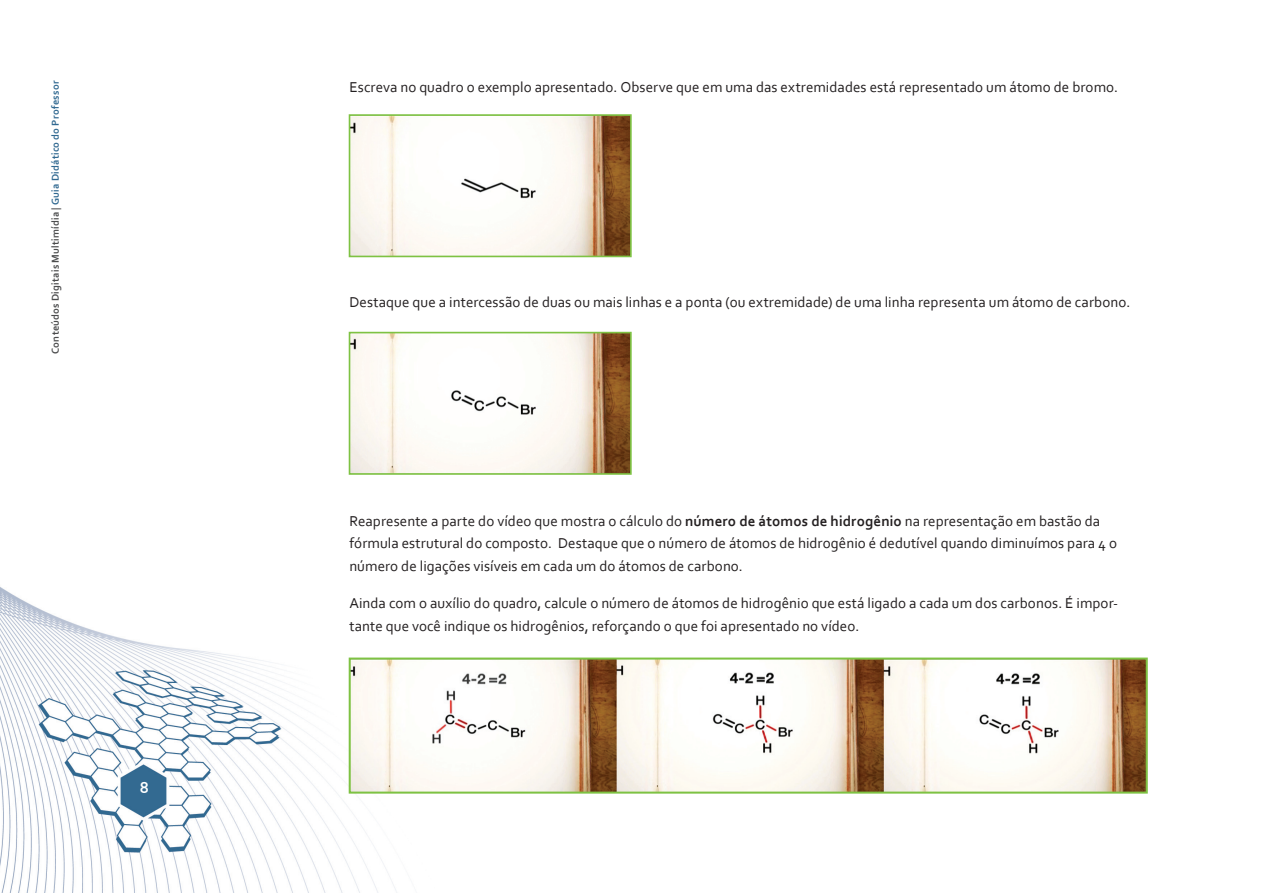
<style>
.page{position:relative;width:1263px;height:893px;background:#fff}
.page>*{position:absolute;margin:0;border:0;box-sizing:border-box;transform-origin:0 0}
.t1{font:700 16.5px "Corbel";color:#fff}
.t2{font:15px/22.5px "Corbel";letter-spacing:.005em;color:#231f20}
.t3{font:700 10.5px "Corbel";letter-spacing:.02em;color:#4b4c4d}
.s1{color:#316991}
.s2{font-weight:700}
</style>
<div class="page">
<img style="left:0;top:388px;width:437px;height:505px">
<img style="left:352px;top:117px;width:277px;height:137px">
<div style="left:349px;top:114px;width:283px;height:143px;border:2px solid #7ec243"></div>
<img style="left:352px;top:335px;width:277px;height:137px">
<div style="left:349px;top:332px;width:283px;height:143px;border:2px solid #7ec243"></div>
<img style="left:352px;top:661px;width:793px;height:130px">
<div style="left:349px;top:658px;width:799px;height:136px;border:2px solid #7ec243"></div>
<p class="t3" style="left:49px;top:354px;width:275px;rotate:-90deg">Conteúdos Digitais Multimídia | <span class="s1">Guia Didático do Professor</span></p>
<p class="t1" style="left:140px;top:777px;width:11px">8</p>
<p class="t2" style="left:349px;top:75px;width:770px">Escreva no quadro o exemplo apresentado. Observe que em uma das extremidades está representado um átomo de bromo.</p>
<p class="t2" style="left:349px;top:291px;width:782px">Destaque que a intercessão de duas ou mais linhas e a ponta (ou extremidade) de uma linha representa um átomo de carbono.</p>
<p class="t2" style="left:349px;top:509px;width:769px">Reapresente a parte do vídeo que mostra o cálculo do <span class="s2">número de átomos de hidrogênio</span> na representação em bastão da fórmula estrutural do composto. Destaque que o número de átomos de hidrogênio é dedutível quando diminuímos para 4 o número de ligações visíveis em cada um do átomos de carbono.</p>
<p class="t2" style="left:349px;top:591px;width:770px">Ainda com o auxílio do quadro, calcule o número de átomos de hidrogênio que está ligado a cada um dos carbonos. É impor&shy;tante que você indique os hidrogênios, reforçando o que foi apresentado no vídeo.</p>
</div>
